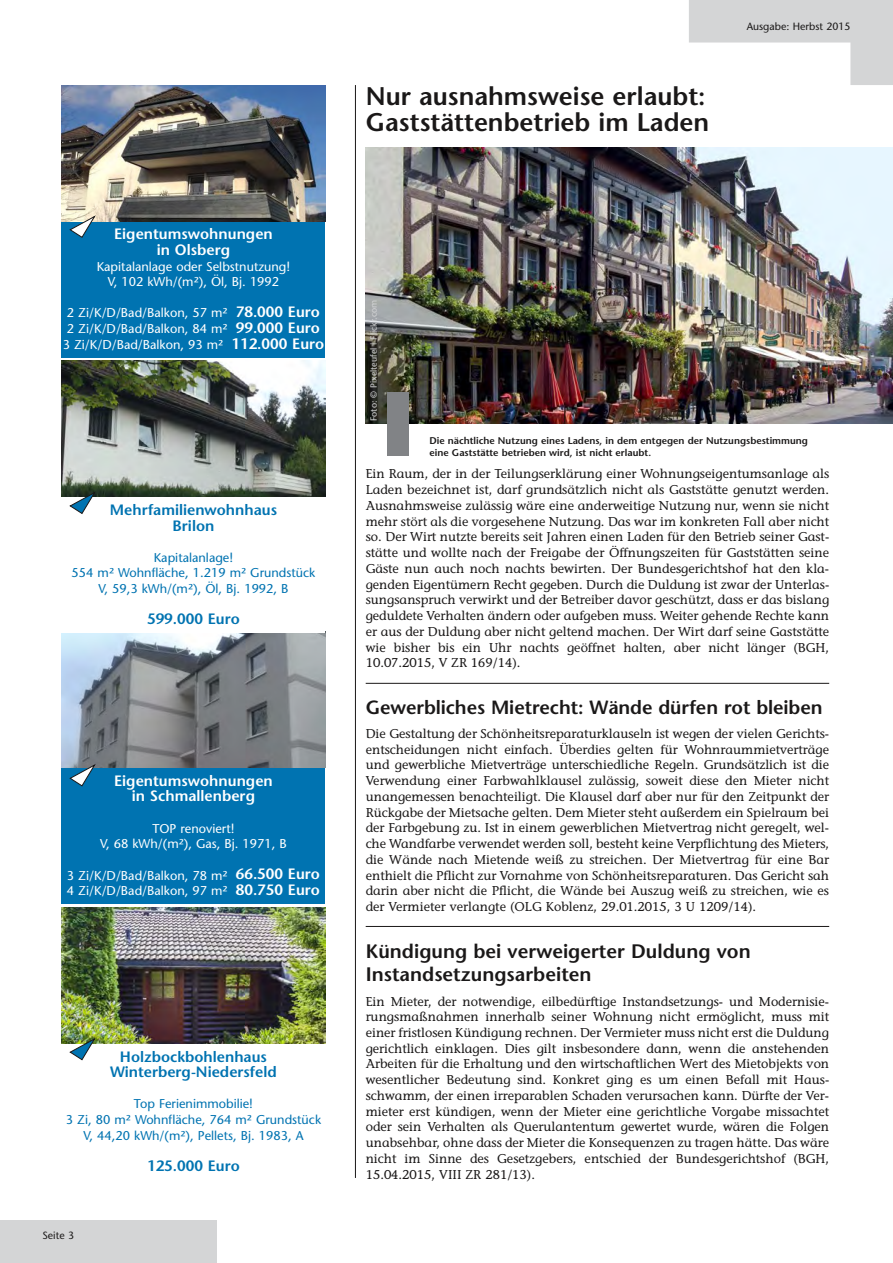
<style>
.page{position:relative;width:893px;height:1263px;background:#fff}
.page>*{position:absolute;margin:0;border:0;box-sizing:border-box;transform-origin:0 0}
.t1{font:600 25.5px/25.5px "Stone Sans";color:#1a1818}
.t2{font:600 19.5px/23.4px "Stone Sans";color:#1a1818}
.t3{font:600 19.05px "Stone Sans";letter-spacing:-.005em;color:#1a1818}
.t4{font:600 15px/15.6px "Stone Sans";color:#0073b1;text-align:center}
.t5{font:600 15px/15.6px "Stone Sans";color:#fff;text-align:center}
.t6{font:12.75px/15.8px "Stone Informal";color:#1a1818;text-align:justify}
.t7{font:12.75px/15.6px "Stone Sans";color:#fff;text-align:center}
.t8{font:12.75px/15.6px "Stone Sans";color:#0073b1;text-align:center}
.t9{font:10.5px "Stone Sans";color:#1a1818}
.t10{font:600 9.75px/11.7px "Stone Sans";color:#1a1818}
.t11{font:9px "Stone Sans";color:#d4d5d6}
.s1{font-weight:600;font-size:15px}
</style>
<div class="page">
<div style="left:0;top:1220px;width:217px;height:43px;background:#d4d5d6"></div>
<svg style="left:689px;top:0;width:204px;height:85px"></svg>
<hr style="left:355px;top:85px;width:1px;height:1093px;background:#1a1818">
<hr style="left:366px;top:683px;width:463px;height:1px;background:#1a1818">
<hr style="left:366px;top:926px;width:463px;height:1px;background:#1a1818">
<img style="left:366px;top:148px;width:527px;height:275px">
<div style="left:387px;top:392px;width:21px;height:64px;background:#818386"></div>
<div style="left:62px;top:221px;width:263px;height:136px;background:#0073b1"></div>
<div style="left:62px;top:767px;width:263px;height:137px;background:#0073b1"></div>
<img style="left:62px;top:85px;width:263px;height:136px">
<img style="left:62px;top:633px;width:263px;height:134px">
<img style="left:62px;top:361px;width:263px;height:136px">
<img style="left:62px;top:907px;width:263px;height:136px">
<svg style="left:70px;top:492px;width:25px;height:22px"></svg>
<svg style="left:70px;top:216px;width:25px;height:21px"></svg>
<svg style="left:70px;top:765px;width:25px;height:21px"></svg>
<svg style="left:70px;top:1039px;width:25px;height:21px"></svg>
<p class="t5" style="left:114px;top:226px;width:160px">Eigentumswohnungen in Olsberg</p>
<p class="t7" style="left:97px;top:258px;width:195px">Kapitalanlage oder Selbstnutzung!<br>V, 102 kWh/(m²), Öl, Bj. 1992</p>
<p class="t7" style="left:63px;top:305px;width:263px">2 Zi/K/D/Bad/Balkon, 57 m² <span class="s1">78.000 Euro<br></span>2 Zi/K/D/Bad/Balkon, 84 m² <span class="s1">99.000 Euro<br></span>3 Zi/K/D/Bad/Balkon, 93 m² <span class="s1">112.000 Euro</span></p>
<p class="t4" style="left:110px;top:502px;width:169px">Mehrfamilienwohnhaus<br>Brilon</p>
<p class="t8" style="left:72px;top:549px;width:245px">Kapitalanlage!<br>554 m² Wohnfläche, 1.219 m² Grundstück<br>V, 59,3 kWh/(m²), Öl, Bj. 1992, B</p>
<p class="t4" style="left:147px;top:611px;width:94px">599.000 Euro</p>
<p class="t5" style="left:114px;top:773px;width:160px">Eigentumswohnungen in Schmallenberg</p>
<p class="t7" style="left:100px;top:820px;width:188px">TOP renoviert!<br>V, 68 kWh/(m²), Gas, Bj. 1971, B</p>
<p class="t7" style="left:67px;top:867px;width:254px;text-align:left">3 Zi/K/D/Bad/Balkon, 78 m² <span class="s1">66.500 Euro<br></span>4 Zi/K/D/Bad/Balkon, 97 m² <span class="s1">80.750 Euro</span></p>
<p class="t4" style="left:110px;top:1048px;width:168px">Holzbockbohlenhaus<br>Winterberg-Niedersfeld</p>
<p class="t8" style="left:66px;top:1096px;width:257px">Top Ferienimmobilie!<br>3 Zi, 80 m² Wohnfläche, 764 m² Grundstück<br>V, 44,20 kWh/(m²), Pellets, Bj. 1983, A</p>
<p class="t4" style="left:147px;top:1158px;width:94px">125.000 Euro</p>
<p class="t9" style="left:43px;top:1229px;width:33px">Seite 3</p>
<h1 class="t1" style="left:366px;top:83px;width:345px">Nur ausnahmsweise erlaubt:<br>Gaststättenbetrieb im Laden</h1>
<p class="t9" style="left:747px;top:19px;width:105px">Ausgabe: Herbst 2015</p>
<p class="t11" style="left:368px;top:421px;width:123px;rotate:-90deg">Foto: © Pixelteufel | Flickr.com</p>
<p class="t10" style="left:429px;top:435px;width:380px">Die nächtliche Nutzung eines Ladens, in dem entgegen der Nutzungsbestimmung eine Gaststätte betrieben wird, ist nicht erlaubt.</p>
<p class="t6" style="left:366px;top:466px;width:465px">Ein Raum, der in der Teilungserklärung einer Wohnungseigentumsanlage als Laden bezeichnet ist, darf grundsätzlich nicht als Gaststätte genutzt werden.<br>Ausnahmsweise zulässig wäre eine anderweitige Nutzung nur, wenn sie nicht mehr stört als die vorgesehene Nutzung. Das war im konkreten Fall aber nicht so. Der Wirt nutzte bereits seit Jahren einen Laden für den Betrieb seiner Gast&shy;stätte und wollte nach der Freigabe der Öffnungszeiten für Gaststätten seine Gäste nun auch noch nachts bewirten. Der Bundesgerichtshof hat den kla&shy;genden Eigentümern Recht gegeben. Durch die Duldung ist zwar der Unterlas&shy;sungsanspruch verwirkt und der Betreiber davor geschützt, dass er das bislang geduldete Verhalten ändern oder aufgeben muss. Weiter gehende Rechte kann er aus der Duldung aber nicht geltend machen. Der Wirt darf seine Gaststätte wie bisher bis ein Uhr nachts geöffnet halten, aber nicht länger (BGH, 10.07.2015, V ZR 169/14).</p>
<h3 class="t3" style="left:366px;top:695px;width:458px">Gewerbliches Mietrecht: Wände dürfen rot bleiben</h3>
<p class="t6" style="left:366px;top:726px;width:465px">Die Gestaltung der Schönheitsreparaturklauseln ist wegen der vielen Gerichts&shy;entscheidungen nicht einfach. Überdies gelten für Wohnraummietverträge und gewerbliche Mietverträge unterschiedliche Regeln. Grundsätzlich ist die Verwendung einer Farbwahlklausel zulässig, soweit diese den Mieter nicht unangemessen benachteiligt. Die Klausel darf aber nur für den Zeitpunkt der Rückgabe der Mietsache gelten. Dem Mieter steht außerdem ein Spielraum bei der Farbgebung zu. Ist in einem gewerblichen Mietvertrag nicht geregelt, wel&shy;che Wandfarbe verwendet werden soll, besteht keine Verpflichtung des Mieters, die Wände nach Mietende weiß zu streichen. Der Mietvertrag für eine Bar enthielt die Pflicht zur Vornahme von Schönheitsreparaturen. Das Gericht sah darin aber nicht die Pflicht, die Wände bei Auszug weiß zu streichen, wie es der Vermieter verlangte (OLG Koblenz, 29.01.2015, 3 U 1209/14).</p>
<h2 class="t2" style="left:366px;top:939px;width:386px">Kündigung bei verweigerter Duldung von<br>Instandsetzungsarbeiten</h2>
<p class="t6" style="left:366px;top:993px;width:465px">Ein Mieter, der notwendige, eilbedürftige Instandsetzungs- und Modernisie&shy;rungsmaßnahmen innerhalb seiner Wohnung nicht ermöglicht, muss mit einer fristlosen Kündigung rechnen. Der Vermieter muss nicht erst die Duldung gerichtlich einklagen. Dies gilt insbesondere dann, wenn die anstehenden Arbeiten für die Erhaltung und den wirtschaftlichen Wert des Mietobjekts von wesentlicher Bedeutung sind. Konkret ging es um einen Befall mit Haus&shy;schwamm, der einen irreparablen Schaden verursachen kann. Dürfte der Ver&shy;mieter erst kündigen, wenn der Mieter eine gerichtliche Vorgabe missachtet oder sein Verhalten als Querulantentum gewertet wurde, wären die Folgen unabsehbar, ohne dass der Mieter die Konsequenzen zu tragen hätte. Das wäre nicht im Sinne des Gesetzgebers, entschied der Bundesgerichtshof (BGH, 15.04.2015, VIII ZR 281/13).</p>
</div>
